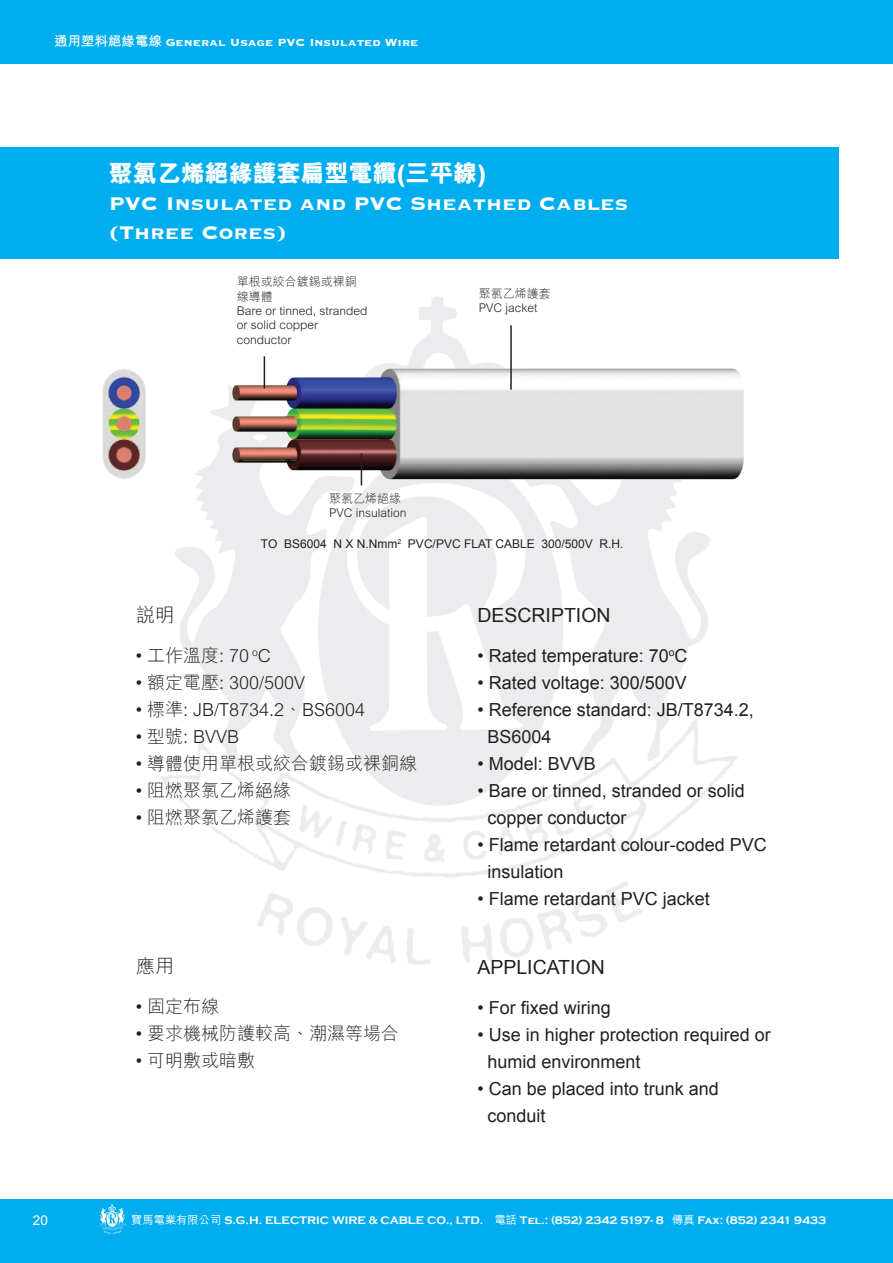
<style>
.page{position:relative;width:893px;height:1263px;background:#fff}
.page>*{position:absolute;margin:0;border:0;box-sizing:border-box;transform-origin:0 0}
.Heading_1{font:700 24px/28.8px "Copperplate";color:#fff}
.t1{font:800 24px "M Hei";color:#fff}
.t2{font:19.5px "Arial";color:#231f20}
.t3{font:300 19.5px "M Hei";color:#231f20}
.t4{font:18px/27px "Arial";color:#231f20}
.t5{font:300 18px "M Hei";color:#231f20}
.t6{font:700 13.5px "Copperplate";color:#fff}
.t7{font:13.5px "Arial";color:#fff}
.t8{font:300 12px/14.4px "M Hei";color:#231f20}
.t9{font:12px "Arial";color:#231f20}
.t10{font:700 11.25px "Copperplate Gothic";color:#fff}
.s1{font-family:"M Hei"}
.s2{font-family:"Arial";font-weight:400}
.s3{font-family:"M Hei";font-weight:500}
</style>
<div class="page">
<div style="left:0;top:0;width:893px;height:64px;background:#00aeef"></div>
<hr style="left:0;top:54px;width:893px;height:2px;background:#00aeef">
<div style="left:0;top:1199px;width:893px;height:64px;background:#00aeef"></div>
<img style="left:100px;top:1205px;width:25px;height:29px">
<img style="left:103px;top:366px;width:641px;height:115px">
<div style="left:0;top:147px;width:839px;height:112px;background:#00aeef"></div>
<hr style="left:510px;top:325px;width:2px;height:65px;background:#231f20">
<hr style="left:264px;top:356px;width:1px;height:32px;background:#231f20">
<hr style="left:361px;top:453px;width:1px;height:32px;background:#231f20">
<p class="t6" style="left:54px;top:33px;width:366px"><span class="s1">通用塑料絕緣電線</span> General Usage PVC Insulated Wire</p>
<p class="t1" style="left:109px;top:160px;width:379px">聚氯乙烯絕緣護套扁型電纜(三平線)</p>
<p class="Heading_1" style="left:109px;top:188px;width:521px">PVC Insulated and PVC Sheathed Cables (Three Cores)</p>
<p class="t8" style="left:237px;top:275px;width:132px">單根或絞合鍍錫或裸銅線導體<br>Bare or tinned, stranded or solid copper conductor</p>
<p class="t8" style="left:479px;top:287px;width:73px">聚氯乙烯護套<br>PVC jacket</p>
<p class="t8" style="left:329px;top:491px;width:79px">聚氯乙烯絕緣<br>PVC insulation</p>
<p class="t9" style="left:261px;top:536px;width:364px">TO BS6004 N X N.Nmm<sup>2</sup> PVC/PVC FLAT CABLE 300/500V R.H.</p>
<p class="t3" style="left:136px;top:604px;width:40px">說明</p>
<p class="t2" style="left:477px;top:603px;width:135px">DESCRIPTION</p>
<p class="t5" style="left:136px;top:646px;width:137px"><span class="s2">•</span> 工作溫度: 70 <sup>o</sup>C</p>
<p class="t5" style="left:136px;top:673px;width:171px"><span class="s2">•</span> 額定電壓: 300/500V</p>
<p class="t5" style="left:136px;top:700px;width:231px"><span class="s2">•</span> 標準: JB/T8734.2、BS6004</p>
<p class="t5" style="left:136px;top:727px;width:105px"><span class="s2">•</span> 型號: BVVB</p>
<p class="t5" style="left:136px;top:754px;width:283px"><span class="s2">•</span> 導體使用單根或絞合鍍錫或裸銅線</p>
<p class="t5" style="left:136px;top:781px;width:157px"><span class="s2">•</span> 阻燃聚氯乙烯絕緣</p>
<p class="t5" style="left:136px;top:808px;width:157px"><span class="s2">•</span> 阻燃聚氯乙烯護套</p>
<p class="t4" style="left:477px;top:643px;width:212px">• Rated temperature: 70<sup>o</sup>C</p>
<p class="t4" style="left:477px;top:670px;width:211px">• Rated voltage: 300/500V</p>
<p class="t4" style="left:477px;top:697px;width:278px">• Reference standard: JB/T8734.2,</p>
<p class="t4" style="left:487px;top:724px;width:66px">BS6004</p>
<p class="t4" style="left:477px;top:751px;width:120px">• Model: BVVB</p>
<p class="t4" style="left:487px;top:778px;width:259px;text-indent:-10px">• Bare or tinned, stranded or solid copper conductor</p>
<p class="t4" style="left:487px;top:832px;width:281px;text-indent:-10px">• Flame retardant colour-coded PVC insulation</p>
<p class="t4" style="left:477px;top:886px;width:234px">• Flame retardant PVC jacket</p>
<p class="t3" style="left:136px;top:956px;width:40px">應用</p>
<p class="t2" style="left:477px;top:954px;width:129px">APPLICATION</p>
<p class="t5" style="left:136px;top:997px;width:85px"><span class="s2">•</span> 固定布線</p>
<p class="t5" style="left:136px;top:1024px;width:265px"><span class="s2">•</span> 要求機械防護較高、潮濕等場合</p>
<p class="t5" style="left:136px;top:1051px;width:121px"><span class="s2">•</span> 可明敷或暗敷</p>
<p class="t4" style="left:477px;top:994px;width:135px">• For fixed wiring</p>
<p class="t4" style="left:487px;top:1021px;width:285px;text-indent:-10px">• Use in higher protection required or humid environment</p>
<p class="t4" style="left:487px;top:1075px;width:233px;text-indent:-10px">• Can be placed into trunk and conduit</p>
<p class="t7" style="left:33px;top:1211px;width:17px">20</p>
<p class="t10" style="left:131px;top:1214px;width:696px"><span class="s3">寶馬電業有限公司</span> S.G.H. ELECTRIC WIRE &amp; CABLE CO., LTD. <span class="s3">電話</span> Tel.: (852) 2342 5197- 8 <span class="s3">傳真</span> Fax: (852) 2341 9433</p>
</div>
